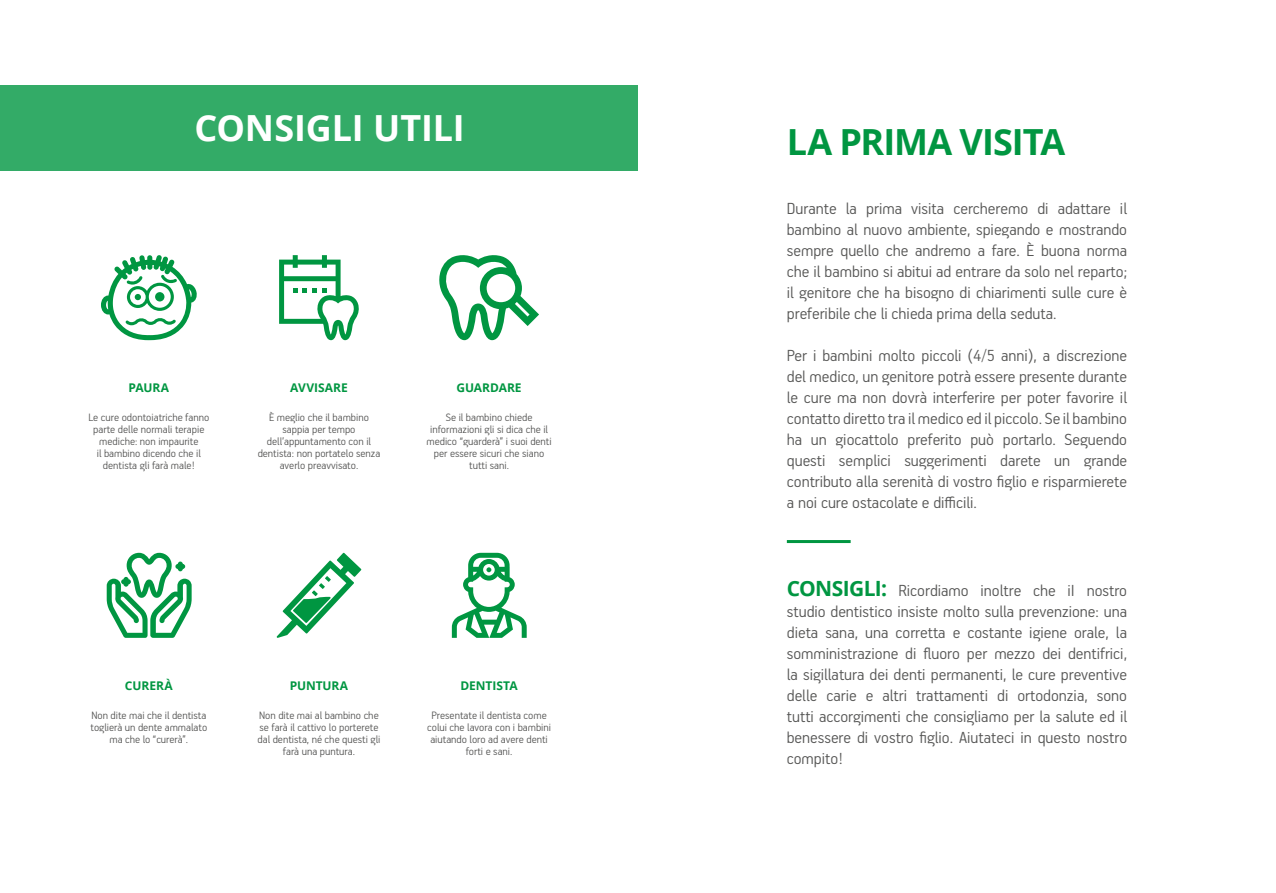
<style>
.page{position:relative;width:1276px;height:893px;background:#fff}
.page>*{position:absolute;margin:0;border:0;box-sizing:border-box;transform-origin:0 0}
.t1{font:700 36px "Open Sans";letter-spacing:-.005em;color:#fff}
.t2{font:700 36px "Open Sans";letter-spacing:-.025em;color:#009641}
.t3{font:300 18px/21px "PF Handbook Pro";color:#575756;text-align:justify}
.t4{font:300 12px/12px "PF Handbook Pro";color:#575756;text-align:center}
.t5{font:700 12px "Open Sans";letter-spacing:-.005em;color:#009641}
.s1{font-family:"Open Sans";font-weight:700;font-size:21px;color:#009641}
</style>
<div class="page">
<hr style="left:787px;top:540px;width:63px;height:3px;background:#009641">
<div style="left:0;top:85px;width:638px;height:85px;background:#33ab67"></div>
<svg style="left:101px;top:255px;width:96px;height:85px"></svg>
<svg style="left:279px;top:255px;width:80px;height:85px"></svg>
<svg style="left:452px;top:553px;width:75px;height:85px"></svg>
<svg style="left:439px;top:255px;width:100px;height:85px"></svg>
<svg style="left:107px;top:553px;width:85px;height:85px"></svg>
<svg style="left:277px;top:553px;width:84px;height:85px"></svg>
<h1 class="t1" style="left:194px;top:103px;width:272px">CONSIGLI UTILI</h1>
<p class="t5" style="left:129px;top:379px;width:42px">PAURA</p>
<p class="t4" style="left:88px;top:411px;width:122px">Le cure odontoiatriche fanno parte delle normali terapie mediche: non impaurite<br>il bambino dicendo che il dentista gli farà male!</p>
<p class="t5" style="left:290px;top:379px;width:59px">AVVISARE</p>
<p class="t4" style="left:258px;top:411px;width:124px">È meglio che il bambino sappia per tempo dell’appuntamento con il dentista: non portatelo senza averlo preavvisato.</p>
<p class="t5" style="left:456px;top:379px;width:67px">GUARDARE</p>
<p class="t4" style="left:426px;top:411px;width:127px">Se il bambino chiede informazioni gli si dica che il medico “guarderà” i suoi denti per essere sicuri che siano tutti sani.</p>
<p class="t5" style="left:125px;top:677px;width:49px">CURERÀ</p>
<p class="t4" style="left:90px;top:708px;width:118px">Non dite mai che il dentista toglierà un dente ammalato ma che lo “curerà”.</p>
<p class="t5" style="left:290px;top:677px;width:60px">PUNTURA</p>
<p class="t4" style="left:257px;top:708px;width:124px">Non dite mai al bambino che se farà il cattivo lo porterete dal dentista, né che questi gli farà una puntura.</p>
<p class="t5" style="left:460px;top:677px;width:59px">DENTISTA</p>
<p class="t4" style="left:427px;top:708px;width:125px">Presentate il dentista come colui che lavora con i bambini aiutando loro ad avere denti forti e sani.</p>
<h1 class="t2" style="left:787px;top:117px;width:280px">LA PRIMA VISITA</h1>
<p class="t3" style="left:787px;top:197px;width:342px">Durante la prima visita cercheremo di adattare il bambino al nuovo ambiente, spiegando e mostrando sempre quello che andremo a fare. È buona norma che il bambino si abitui ad entrare da solo nel reparto; il genitore che ha bisogno di chiarimenti sulle cure è preferibile che li chieda prima della seduta.</p>
<p class="t3" style="left:787px;top:344px;width:342px">Per i bambini molto piccoli (4/5 anni), a discrezione del medico, un genitore potrà essere presente durante le cure ma non dovrà interferire per poter favorire il contatto diretto tra il medico ed il piccolo. Se il bambino ha un giocattolo preferito può portarlo. Seguendo questi semplici suggerimenti darete un grande contributo alla serenità di vostro figlio e risparmierete a noi cure ostacolate e difficili.</p>
<p class="t3" style="left:787px;top:580px;width:342px"><span class="s1">CONSIGLI:</span> Ricordiamo inoltre che iI nostro studio dentistico insiste molto sulla prevenzione: una dieta sana, una corretta e costante igiene orale, la somministrazione di fluoro per mezzo dei dentifrici, la sigillatura dei denti permanenti, le cure preventive delle carie e altri trattamenti di ortodonzia, sono tutti accorgimenti che consigliamo per la salute ed il benessere di vostro figlio. Aiutateci in questo nostro compito!</p>
</div>
